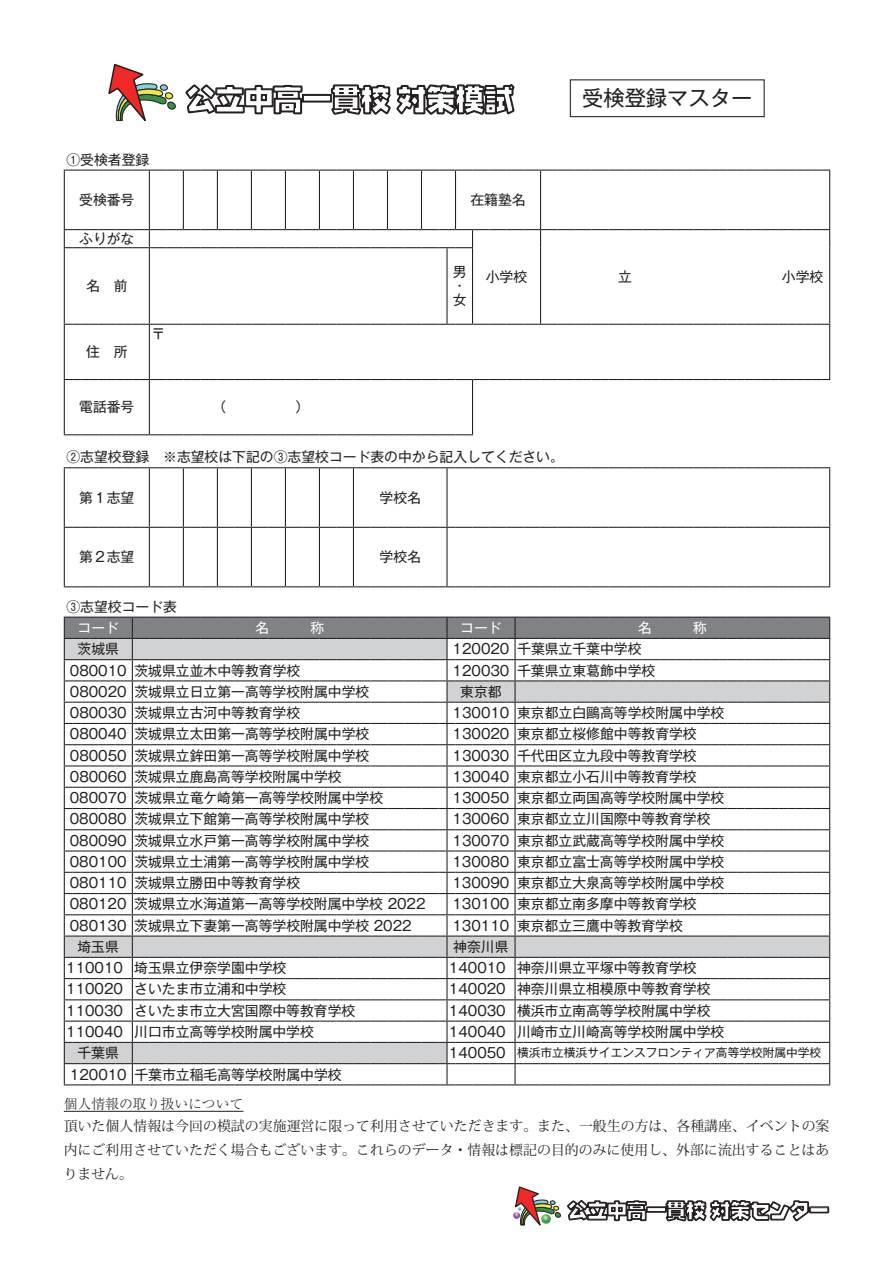
<style>
.page{position:relative;width:893px;height:1263px;background:#fff}
.page>*{position:absolute;margin:0;border:0;box-sizing:border-box;transform-origin:0 0}
.t1{font:21.3px "Gothic MB101 Pro";color:#231f20}
.t2{font:13.8px "Gothic MB101 Pro";color:#231f20}
.t3{font:13.8px/24.2px "Koz Min Pr 6 N";letter-spacing:.01em;color:#231f20;text-align:justify}
.t4{font:300 13.8px "Ryumin Pro";color:#231f20}
.t5{font:13.8px "Gothic MB101 Pro";color:#fff}
.t6{font:11.7px "Gothic MB101 Pro";color:#231f20}
</style>
<div class="page">
<svg style="left:185px;top:84px;width:330px;height:31px"></svg>
<svg style="left:108px;top:63px;width:68px;height:59px"></svg>
<div style="left:570px;top:79px;width:195px;height:38px;border:1px solid #231f20"></div>
<hr style="left:64px;top:171px;width:1px;height:58px;background:#231f20">
<hr style="left:149px;top:171px;width:1px;height:58px;background:#231f20">
<hr style="left:183px;top:171px;width:1px;height:58px;background:#231f20">
<hr style="left:217px;top:171px;width:1px;height:58px;background:#231f20">
<hr style="left:251px;top:171px;width:1px;height:58px;background:#231f20">
<hr style="left:285px;top:171px;width:1px;height:58px;background:#231f20">
<hr style="left:319px;top:171px;width:1px;height:58px;background:#231f20">
<hr style="left:353px;top:171px;width:1px;height:58px;background:#231f20">
<hr style="left:387px;top:171px;width:1px;height:58px;background:#231f20">
<hr style="left:421px;top:171px;width:1px;height:58px;background:#231f20">
<hr style="left:455px;top:171px;width:1px;height:58px;background:#231f20">
<hr style="left:540px;top:171px;width:1px;height:58px;background:#231f20">
<svg style="left:64px;top:170px;width:766px;height:1px"></svg>
<hr style="left:829px;top:171px;width:1px;height:58px;background:#231f20">
<hr style="left:64px;top:248px;width:1px;height:76px;background:#231f20">
<hr style="left:149px;top:248px;width:1px;height:76px;background:#231f20">
<hr style="left:446px;top:248px;width:2px;height:76px;background:#231f20">
<svg style="left:64px;top:229px;width:766px;height:19px"></svg>
<hr style="left:472px;top:248px;width:1px;height:76px;background:#231f20">
<hr style="left:540px;top:248px;width:1px;height:76px;background:#231f20">
<hr style="left:829px;top:248px;width:1px;height:76px;background:#231f20">
<hr style="left:64px;top:325px;width:1px;height:54px;background:#231f20">
<hr style="left:149px;top:325px;width:1px;height:54px;background:#231f20">
<svg style="left:64px;top:324px;width:766px;height:1px"></svg>
<hr style="left:829px;top:325px;width:1px;height:54px;background:#231f20">
<hr style="left:64px;top:380px;width:1px;height:54px;background:#231f20">
<hr style="left:149px;top:380px;width:1px;height:54px;background:#231f20">
<svg style="left:64px;top:379px;width:766px;height:1px"></svg>
<hr style="left:472px;top:380px;width:1px;height:54px;background:#231f20">
<svg style="left:64px;top:434px;width:409px;height:1px"></svg>
<hr style="left:64px;top:468px;width:1px;height:59px;background:#231f20">
<hr style="left:149px;top:468px;width:1px;height:59px;background:#231f20">
<hr style="left:183px;top:468px;width:1px;height:59px;background:#231f20">
<hr style="left:217px;top:468px;width:1px;height:59px;background:#231f20">
<hr style="left:251px;top:468px;width:1px;height:59px;background:#231f20">
<hr style="left:285px;top:468px;width:1px;height:59px;background:#231f20">
<hr style="left:319px;top:468px;width:1px;height:59px;background:#231f20">
<hr style="left:353px;top:468px;width:1px;height:59px;background:#231f20">
<hr style="left:446px;top:468px;width:2px;height:59px;background:#231f20">
<svg style="left:64px;top:467px;width:766px;height:1px"></svg>
<hr style="left:829px;top:468px;width:1px;height:59px;background:#231f20">
<hr style="left:64px;top:528px;width:1px;height:58px;background:#231f20">
<hr style="left:149px;top:528px;width:1px;height:58px;background:#231f20">
<hr style="left:183px;top:528px;width:1px;height:58px;background:#231f20">
<hr style="left:217px;top:528px;width:1px;height:58px;background:#231f20">
<hr style="left:251px;top:528px;width:1px;height:58px;background:#231f20">
<hr style="left:285px;top:528px;width:1px;height:58px;background:#231f20">
<hr style="left:319px;top:528px;width:1px;height:58px;background:#231f20">
<hr style="left:353px;top:528px;width:1px;height:58px;background:#231f20">
<hr style="left:446px;top:528px;width:2px;height:58px;background:#231f20">
<svg style="left:64px;top:527px;width:766px;height:1px"></svg>
<hr style="left:829px;top:528px;width:1px;height:58px;background:#231f20">
<svg style="left:64px;top:586px;width:766px;height:1px"></svg>
<svg style="left:64px;top:617px;width:766px;height:468px"></svg>
<hr style="left:64px;top:1111px;width:179px;height:1px;background:#231f20">
<svg style="left:513px;top:1186px;width:317px;height:40px"></svg>
<p class="t2" style="left:66px;top:148px;width:84px">①受検者登録</p>
<p class="t2" style="left:79px;top:188px;width:57px">受検番号</p>
<p class="t2" style="left:79px;top:227px;width:57px">ふりがな</p>
<p class="t2" style="left:86px;top:274px;width:43px">名　前</p>
<p class="t2" style="left:86px;top:340px;width:43px">住　所</p>
<p class="t2" style="left:151px;top:322px;width:15px">〒</p>
<p class="t2" style="left:470px;top:188px;width:57px">在籍塾名</p>
<p class="t2" style="left:453px;top:261px;width:14px">男</p>
<p class="t2" style="left:453px;top:274px;width:9px">・</p>
<p class="t2" style="left:453px;top:288px;width:15px">女</p>
<p class="t2" style="left:486px;top:265px;width:43px">小学校</p>
<p class="t2" style="left:213px;top:396px;width:15px">)</p>
<p class="t2" style="left:296px;top:396px;width:15px">(</p>
<p class="t2" style="left:79px;top:396px;width:57px">電話番号</p>
<p class="t2" style="left:66px;top:446px;width:499px">②志望校登録　※志望校は下記の③志望校コード表の中から記入してください。</p>
<p class="t2" style="left:379px;top:486px;width:43px">学校名</p>
<p class="t2" style="left:79px;top:486px;width:57px">第１志望</p>
<p class="t2" style="left:79px;top:546px;width:57px">第２志望</p>
<p class="t2" style="left:66px;top:595px;width:112px">③志望校コード表</p>
<p class="t5" style="left:78px;top:616px;width:43px">コード</p>
<p class="t2" style="left:379px;top:546px;width:43px">学校名</p>
<p class="t5" style="left:460px;top:616px;width:43px">コード</p>
<h1 class="t1" style="left:582px;top:81px;width:172px">受検登録マスター</h1>
<p class="t2" style="left:618px;top:265px;width:15px">立</p>
<p class="t2" style="left:78px;top:637px;width:43px">茨城県</p>
<p class="t2" style="left:453px;top:637px;width:58px">120020</p>
<p class="t2" style="left:517px;top:637px;width:126px">千葉県立千葉中学校</p>
<p class="t2" style="left:70px;top:659px;width:58px">080010</p>
<p class="t2" style="left:134px;top:659px;width:167px">茨城県立並木中等教育学校</p>
<p class="t2" style="left:453px;top:659px;width:58px">120030</p>
<p class="t2" style="left:517px;top:659px;width:140px">千葉県立東葛飾中学校</p>
<p class="t2" style="left:70px;top:680px;width:58px">080020</p>
<p class="t2" style="left:134px;top:680px;width:236px">茨城県立日立第一高等学校附属中学校</p>
<p class="t2" style="left:460px;top:680px;width:43px">東京都</p>
<p class="t2" style="left:70px;top:701px;width:58px">080030</p>
<p class="t2" style="left:134px;top:701px;width:167px">茨城県立古河中等教育学校</p>
<p class="t2" style="left:453px;top:701px;width:58px">130010</p>
<p class="t2" style="left:517px;top:701px;width:209px">東京都立白鷗高等学校附属中学校</p>
<p class="t2" style="left:70px;top:722px;width:58px">080040</p>
<p class="t2" style="left:134px;top:722px;width:236px">茨城県立太田第一高等学校附属中学校</p>
<p class="t2" style="left:453px;top:722px;width:58px">130020</p>
<p class="t2" style="left:517px;top:722px;width:181px">東京都立桜修館中等教育学校</p>
<p class="t2" style="left:70px;top:744px;width:58px">080050</p>
<p class="t2" style="left:134px;top:744px;width:236px">茨城県立鉾田第一高等学校附属中学校</p>
<p class="t2" style="left:453px;top:744px;width:58px">130030</p>
<p class="t2" style="left:517px;top:744px;width:181px">千代田区立九段中等教育学校</p>
<p class="t2" style="left:70px;top:765px;width:58px">080060</p>
<p class="t2" style="left:134px;top:765px;width:209px">茨城県立鹿島高等学校附属中学校</p>
<p class="t2" style="left:453px;top:765px;width:58px">130040</p>
<p class="t2" style="left:517px;top:765px;width:181px">東京都立小石川中等教育学校</p>
<p class="t2" style="left:70px;top:786px;width:58px">080070</p>
<p class="t2" style="left:134px;top:786px;width:250px">茨城県立竜ケ崎第一高等学校附属中学校</p>
<p class="t2" style="left:453px;top:786px;width:58px">130050</p>
<p class="t2" style="left:517px;top:786px;width:209px">東京都立両国高等学校附属中学校</p>
<p class="t2" style="left:70px;top:808px;width:58px">080080</p>
<p class="t2" style="left:134px;top:808px;width:236px">茨城県立下館第一高等学校附属中学校</p>
<p class="t2" style="left:453px;top:808px;width:58px">130060</p>
<p class="t2" style="left:517px;top:808px;width:195px">東京都立立川国際中等教育学校</p>
<p class="t2" style="left:70px;top:829px;width:58px">080090</p>
<p class="t2" style="left:134px;top:829px;width:236px">茨城県立水戸第一高等学校附属中学校</p>
<p class="t2" style="left:452px;top:829px;width:58px">130070</p>
<p class="t2" style="left:517px;top:829px;width:209px">東京都立武蔵高等学校附属中学校</p>
<p class="t2" style="left:70px;top:850px;width:58px">080100</p>
<p class="t2" style="left:134px;top:850px;width:236px">茨城県立土浦第一高等学校附属中学校</p>
<p class="t2" style="left:452px;top:850px;width:58px">130080</p>
<p class="t2" style="left:517px;top:850px;width:209px">東京都立富士高等学校附属中学校</p>
<p class="t2" style="left:70px;top:871px;width:58px">080110</p>
<p class="t2" style="left:134px;top:871px;width:167px">茨城県立勝田中等教育学校</p>
<p class="t2" style="left:452px;top:871px;width:58px">130090</p>
<p class="t2" style="left:517px;top:871px;width:209px">東京都立大泉高等学校附属中学校</p>
<p class="t2" style="left:70px;top:893px;width:58px">080120</p>
<p class="t2" style="left:134px;top:893px;width:293px">茨城県立水海道第一高等学校附属中学校 2022</p>
<p class="t2" style="left:452px;top:893px;width:58px">130100</p>
<p class="t2" style="left:517px;top:893px;width:181px">東京都立南多摩中等教育学校</p>
<p class="t2" style="left:70px;top:914px;width:58px">080130</p>
<p class="t2" style="left:134px;top:914px;width:279px">茨城県立下妻第一高等学校附属中学校 2022</p>
<p class="t2" style="left:452px;top:914px;width:58px">130110</p>
<p class="t2" style="left:517px;top:914px;width:167px">東京都立三鷹中等教育学校</p>
<p class="t2" style="left:77px;top:935px;width:43px">埼玉県</p>
<p class="t2" style="left:453px;top:935px;width:57px">神奈川県</p>
<p class="t2" style="left:66px;top:956px;width:58px">110010</p>
<p class="t2" style="left:134px;top:956px;width:154px">埼玉県立伊奈学園中学校</p>
<p class="t2" style="left:449px;top:956px;width:58px">140010</p>
<p class="t2" style="left:517px;top:956px;width:181px">神奈川県立平塚中等教育学校</p>
<p class="t2" style="left:66px;top:978px;width:58px">110020</p>
<p class="t2" style="left:134px;top:978px;width:154px">さいたま市立浦和中学校</p>
<p class="t2" style="left:449px;top:978px;width:58px">140020</p>
<p class="t2" style="left:517px;top:978px;width:195px">神奈川県立相模原中等教育学校</p>
<p class="t2" style="left:66px;top:999px;width:58px">110030</p>
<p class="t2" style="left:134px;top:999px;width:223px">さいたま市立大宮国際中等教育学校</p>
<p class="t2" style="left:449px;top:999px;width:58px">140030</p>
<p class="t2" style="left:517px;top:999px;width:195px">横浜市立南高等学校附属中学校</p>
<p class="t2" style="left:66px;top:1020px;width:58px">110040</p>
<p class="t2" style="left:134px;top:1020px;width:181px">川口市立高等学校附属中学校</p>
<p class="t2" style="left:449px;top:1020px;width:58px">140040</p>
<p class="t2" style="left:517px;top:1020px;width:209px">川崎市立川崎高等学校附属中学校</p>
<p class="t2" style="left:782px;top:265px;width:43px">小学校</p>
<p class="t2" style="left:77px;top:1041px;width:43px">千葉県</p>
<p class="t2" style="left:449px;top:1041px;width:58px">140050</p>
<p class="t6" style="left:517px;top:1043px;width:306px">横浜市立横浜サイエンスフロンティア高等学校附属中学校</p>
<p class="t2" style="left:134px;top:1063px;width:209px">千葉市立稲毛高等学校附属中学校</p>
<p class="t2" style="left:70px;top:1063px;width:58px">120010</p>
<p class="t4" style="left:64px;top:1093px;width:181px">個人情報の取り扱いについて</p>
<p class="t3" style="left:64px;top:1114px;width:767px">頂いた個人情報は今回の模試の実施運営に限って利用させていただきます。また、一般生の方は、各種講座、イベントの案内にご利用させていただく場合もございます。これらのデータ・情報は標記の目的のみに使用し、外部に流出することはありません。</p>
</div>
